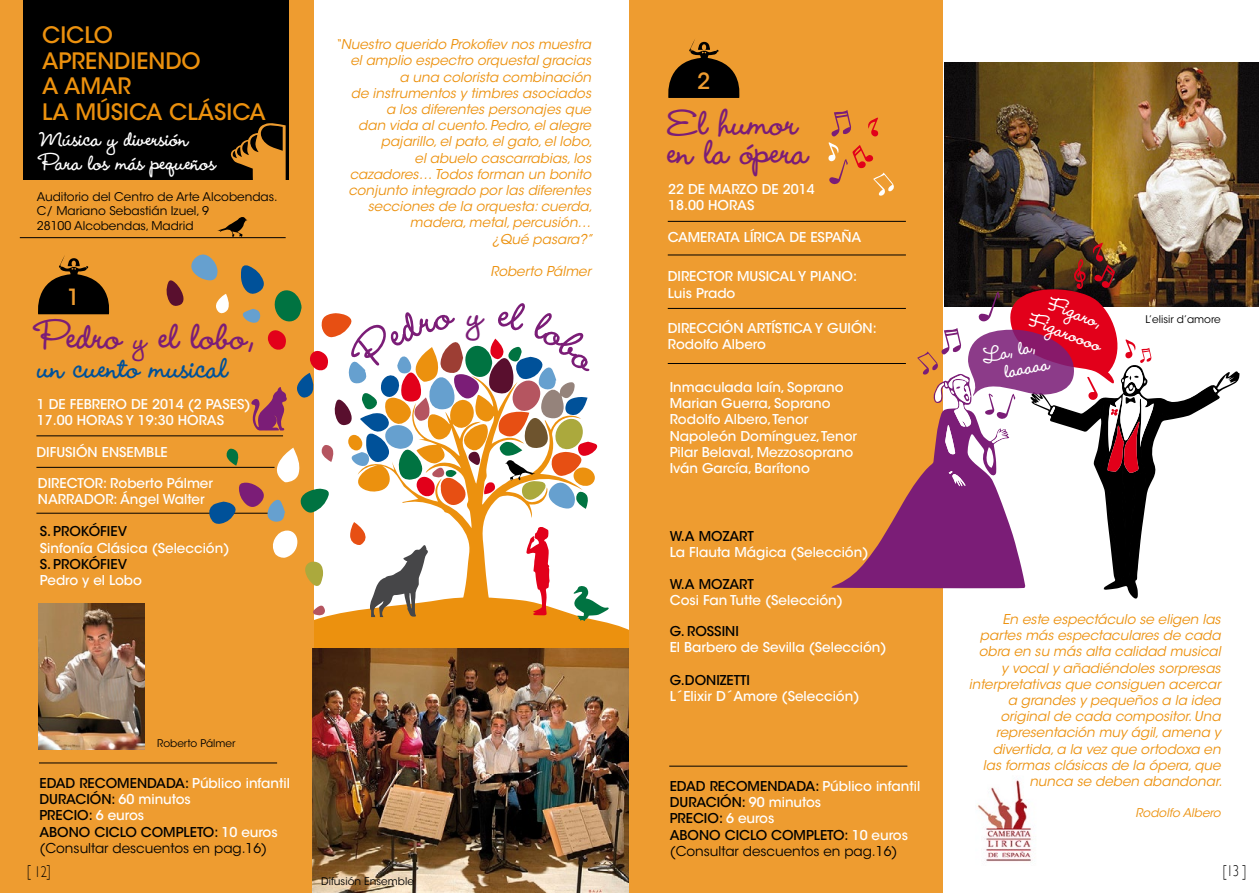
<style>
.page{position:relative;width:1259px;height:893px;background:#fff}
.page>*{position:absolute;margin:0;border:0;box-sizing:border-box;transform-origin:0 0}
.t1{font:700 47.1px "Wendy LP Std";color:#7b1d77}
.t2{font:700 45px "Wendy LP Std";color:#7b1d77}
.t3{font:700 37.5px "Wendy LP Std";color:#005199}
.t4{font:700 27px/24px "Wendy LP Std";color:#fff}
.t5{font:700 24.3px/21.8px "Wendy LP Std";color:#fff;text-align:center}
.t6{font:700 24px/19.5px "Wendy LP Std";color:#fff}
.t7{font:500 22.5px/25.5px "ITC Avant Garde Std";color:#ec910e}
.t8{font:500 22.2px "ITC Avant Garde Std";color:#ee9c30}
.t9{font:300 15.6px "Gill Sans";color:#000;scale:.8 1}
.t10{font:italic 13.5px/16.2px "ITC Avant Garde Std";color:#ec910e;text-align:right}
.t11{font:500 13.5px/16.2px "ITC Avant Garde Std";color:#fff}
.t12{font:500 13.5px/16.2px "ITC Avant Garde Std";color:#000}
.t13{font:13.5px/16.2px "ITC Avant Garde Std";color:#000}
.t14{font:12px/14.4px "ITC Avant Garde Std";color:#000}
.t15{font:italic 12px "ITC Avant Garde Std";color:#ec910e}
.t16{font:10.5px "ITC Avant Garde Std";color:#000}
.s1{font-size:36.45px}
.s2{color:#fff}
.s3{font-weight:500}
.s4{font-weight:500;color:#fff}
</style>
<div class="page">
<img style="left:944px;top:62px;width:315px;height:244px">
<div style="left:0;top:0;width:313px;height:893px;background:#ee9c30"></div>
<img style="left:39px;top:604px;width:106px;height:145px">
<img style="left:312px;top:672px;width:317px;height:221px">
<div style="left:629px;top:0;width:314px;height:893px;background:#ee9c30"></div>
<div style="left:23px;top:0;width:266px;height:179px;background:#000"></div>
<hr style="left:668px;top:221px;width:238px;height:1px;background:#000">
<hr style="left:36px;top:467px;width:238px;height:1px;background:#000">
<hr style="left:36px;top:513px;width:238px;height:1px;background:#000">
<hr style="left:668px;top:255px;width:238px;height:1px;background:#000">
<hr style="left:668px;top:308px;width:238px;height:1px;background:#000">
<hr style="left:668px;top:363px;width:238px;height:1px;background:#000">
<svg style="left:38px;top:255px;width:72px;height:59px"></svg>
<svg style="left:668px;top:39px;width:72px;height:59px"></svg>
<svg style="left:230px;top:123px;width:56px;height:57px"></svg>
<hr style="left:20px;top:237px;width:266px;height:1px;background:#000">
<hr style="left:39px;top:763px;width:238px;height:1px;background:#000">
<hr style="left:669px;top:766px;width:238px;height:1px;background:#000">
<svg style="left:217px;top:217px;width:30px;height:20px"></svg>
<hr style="left:36px;top:435px;width:247px;height:1px;background:#000">
<img style="left:977px;top:780px;width:55px;height:82px">
<svg style="left:828px;top:110px;width:66px;height:86px"></svg>
<svg style="left:831px;top:243px;width:390px;height:356px"></svg>
<svg style="left:166px;top:253px;width:463px;height:419px"></svg>
<h3 class="t7" style="left:42px;top:22px;width:225px">CICLO<br>APRENDIENDO<br>A AMAR<br>LA MÚSICA CLÁSICA</h3>
<h3 class="t4" style="left:40px;top:127px;width:177px">Música y diversión<br>Para los más pequeños</h3>
<p class="t14" style="left:37px;top:189px;width:242px">Auditorio del Centro de Arte Alcobendas.<br>C/ Mariano Sebastián Izuel, 9<br>28100 Alcobendas, Madrid</p>
<h3 class="t8" style="left:67px;top:283px;width:15px">1</h3>
<h1 class="t1" style="left:38px;top:308px;width:218px">Pedro <span class="s1">y</span> el lobo,</h1>
<h3 class="t3" style="left:38px;top:345px;width:191px">un cuento musical</h3>
<p class="t11" style="left:37px;top:396px;width:42px">1 de febrero</p>
<p class="t11" style="left:131px;top:396px;width:84px">de 2014 (2 pases</p>
<p class="t11" style="left:244px;top:396px;width:8px">)</p>
<p class="t11" style="left:37px;top:412px;width:50px">17.00 horas</p>
<p class="t11" style="left:126px;top:412px;width:62px">y 19:30 horas</p>
<p class="t11" style="left:36px;top:444px;width:133px">DIFUSIÓN ENSEMBLE</p>
<p class="t11" style="left:38px;top:475px;width:19px">Director</p>
<p class="t11" style="left:103px;top:475px;width:111px">: Roberto Pálmer</p>
<p class="t11" style="left:38px;top:491px;width:21px">Narrador</p>
<p class="t11" style="left:114px;top:491px;width:92px">: Ángel Walter</p>
<p class="t12" style="left:40px;top:523px;width:89px">S. PROKÓFIEV</p>
<p class="t11" style="left:40px;top:540px;width:191px">Sinfonía Clásica (Selección)</p>
<p class="t12" style="left:40px;top:556px;width:89px">S. PROKÓFIEV</p>
<p class="t11" style="left:40px;top:572px;width:104px">Pedro y el Lobo</p>
<p class="t10" style="left:335px;top:37px;width:259px">“Nuestro querido Prokofiev nos muestra el amplio espectro orquestal gracias<br>a una colorista combinación<br>de instrumentos y timbres asociados<br>a los diferentes personajes que<br>dan vida al cuento. Pedro, el alegre pajarillo, el pato, el gato, el lobo,<br>el abuelo cascarrabias, los cazadores… Todos forman un bonito conjunto integrado por las diferentes secciones de la orquesta: cuerda, madera, metal, percusión…<br>¿Qué pasara?”</p>
<p class="t10" style="left:490px;top:263px;width:102px">Roberto Pálmer</p>
<p class="t16" style="left:157px;top:737px;width:80px">Roberto Pálmer</p>
<p class="t12" style="left:39px;top:775px;width:252px">EDAD RECOMENDADA: <span class="s2">Público infantil<br></span>DURACIÓN: <span class="s2">60 minutos<br></span>PRECIO: <span class="s2">6 euros<br></span>abono</p>
<p class="t13" style="left:39px;top:824px;width:240px;text-indent:175px"><span class="s3">:</span> <span class="s4">10 euros </span>(Consultar descuentos en pag.16)</p>
<p class="t12" style="left:94px;top:823px;width:10px">ciclo</p>
<p class="t12" style="left:141px;top:823px;width:11px">completo</p>
<h3 class="t8" style="left:697px;top:67px;width:15px">2</h3>
<h2 class="t2" style="left:668px;top:96px;width:131px">El humor</h2>
<h2 class="t2" style="left:668px;top:125px;width:142px">en la ópera</h2>
<p class="t11" style="left:668px;top:181px;width:52px">22 de marzo</p>
<p class="t11" style="left:762px;top:181px;width:54px">de 2014</p>
<p class="t11" style="left:668px;top:197px;width:50px">18.00 horas</p>
<p class="t11" style="left:668px;top:229px;width:195px">CAMERATA LÍRICA DE ESPAÑA</p>
<p class="t11" style="left:668px;top:268px;width:19px">Director</p>
<p class="t11" style="left:737px;top:268px;width:10px">musical</p>
<p class="t11" style="left:798px;top:268px;width:22px">y piano</p>
<p class="t11" style="left:853px;top:268px;width:6px">:</p>
<p class="t11" style="left:668px;top:285px;width:69px">Luis Prado</p>
<p class="t11" style="left:668px;top:320px;width:18px">Direc</p>
<p class="t11" style="left:668px;top:320px;width:210px;text-indent:40px">CIÓN ARTÍSTICA Y GUIÓN:<br>Rodolfo Albero</p>
<p class="t11" style="left:670px;top:379px;width:189px">Inmaculada laín, Soprano<br>Marian Guerra, Soprano<br>Rodolfo Albero, Tenor<br>Napoleón Domínguez, Tenor<br>Pilar Belaval, Mezzosoprano<br>Iván García, Barítono</p>
<p class="t12" style="left:670px;top:528px;width:86px">W.A MOZART</p>
<p class="t11" style="left:670px;top:544px;width:200px">La Flauta Mágica (Selección)</p>
<p class="t12" style="left:670px;top:576px;width:86px">W.A MOZART</p>
<p class="t11" style="left:670px;top:592px;width:175px">Cosi Fan Tutte (Selección)</p>
<p class="t12" style="left:670px;top:623px;width:71px">G. ROSSINI</p>
<p class="t11" style="left:670px;top:639px;width:218px">El Barbero de Sevilla (Selección)</p>
<p class="t12" style="left:670px;top:672px;width:82px">G.DONIZETTI</p>
<p class="t11" style="left:670px;top:688px;width:191px">L´Elixir D´Amore (Selección)</p>
<p class="t12" style="left:670px;top:778px;width:252px">EDAD RECOMENDADA: <span class="s2">Público infantil<br></span>DURACIÓN: <span class="s2">90 minutos<br></span>PRECIO: <span class="s2">6 euros<br></span>abono</p>
<p class="t13" style="left:670px;top:827px;width:240px;text-indent:175px"><span class="s3">:</span> <span class="s4">10 euros </span>(Consultar descuentos en pag.16)</p>
<p class="t12" style="left:724px;top:827px;width:10px">ciclo</p>
<p class="t12" style="left:771px;top:827px;width:11px">completo</p>
<h3 class="t5" style="left:1042px;top:288px;width:77px;rotate:21deg">Figaro,<br>Figaroooo</h3>
<h3 class="t6" style="left:999px;top:343px;width:47px;text-indent:-19px;rotate:-11deg">La, la, laaaaa</h3>
<p class="t16" style="left:1145px;top:313px;width:77px">L’elisir d’amore</p>
<p class="t10" style="left:968px;top:611px;width:255px">En este espectáculo se eligen las partes más espectaculares de cada obra en su más alta calidad musical<br>y vocal y añadiéndoles sorpresas interpretativas que consiguen acercar a grandes y pequeños a la idea original de cada compositor. Una representación muy ágil, amena y divertida, a la vez que ortodoxa en<br>las formas clásicas de la ópera, que nunca se deben abandonar.</p>
<p class="t15" style="left:1135px;top:805px;width:87px">Rodolfo Albero</p>
<p class="t9" style="left:27px;top:862px;width:31px">[ 12]</p>
<p class="t9" style="left:1223px;top:862px;width:31px">[13 ]</p>
<p class="t16" style="left:321px;top:875px;width:94px">Difusión Ensemble</p>
</div>
